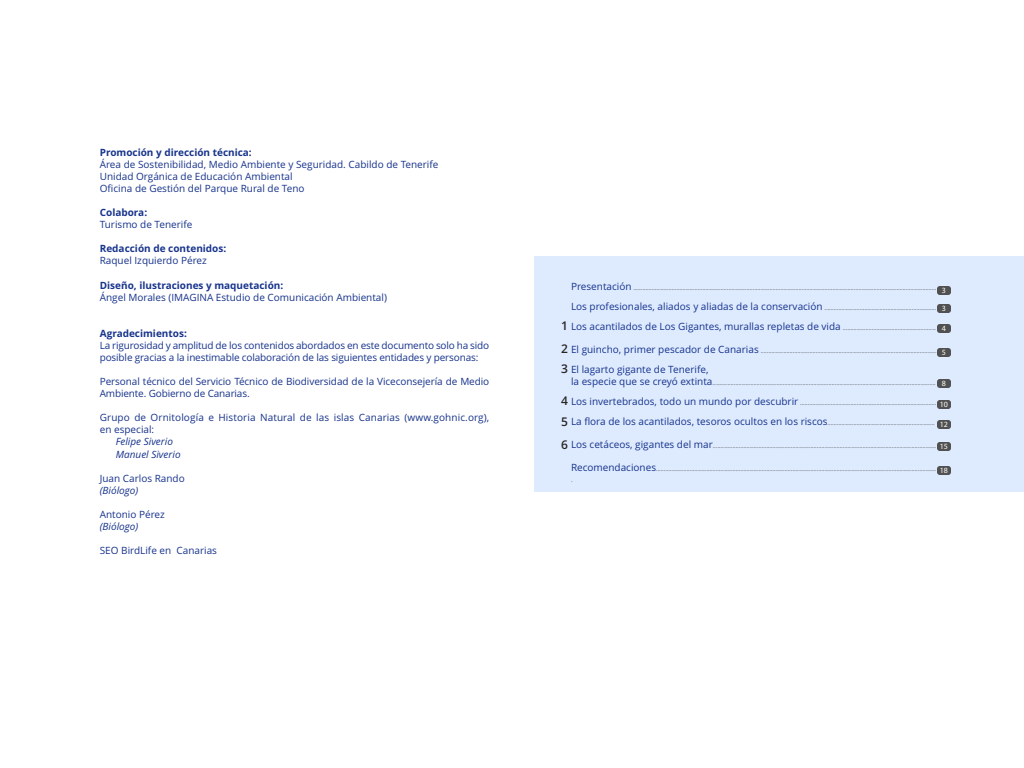
<style>
.page{position:relative;width:1024px;height:768px;background:#fff}
.page>*{position:absolute;margin:0;border:0;box-sizing:border-box;transform-origin:0 0}
.t1{font:600 12px/23px "Open Sans";color:#272526}
.t2{font:10px/12.1px "Open Sans";color:#17338c}
.t3{font:700 10px "Open Sans";color:#17338c}
.t4{font:italic 10px/12.1px "Open Sans";color:#17338c}
.t5{font:9px/10.6px "Myriad MM 215 wt 300 wd";color:#272526}
.t6{font:8px "Myriad";letter-spacing:-.02em;color:#fff}
.s1{font-family:"Open Sans";font-size:10px;color:#17338c}
</style>
<div class="page">
<div style="left:534px;top:256px;width:490px;height:236px;background:#deebff"></div>
<div style="left:937px;top:286px;width:14px;height:9px;background:#525152;border-radius:3px"></div>
<div style="left:937px;top:304px;width:14px;height:9px;background:#525152;border-radius:3px"></div>
<div style="left:937px;top:324px;width:14px;height:9px;background:#525152;border-radius:3px"></div>
<div style="left:937px;top:348px;width:14px;height:9px;background:#525152;border-radius:3px"></div>
<div style="left:937px;top:379px;width:14px;height:9px;background:#525152;border-radius:3px"></div>
<div style="left:937px;top:400px;width:14px;height:9px;background:#525152;border-radius:3px"></div>
<div style="left:937px;top:420px;width:14px;height:9px;background:#525152;border-radius:3px"></div>
<div style="left:937px;top:442px;width:14px;height:9px;background:#525152;border-radius:3px"></div>
<div style="left:937px;top:466px;width:14px;height:9px;background:#525152;border-radius:3px"></div>
<p class="t3" style="left:100px;top:147px;width:154px">Promoción y dirección técnica:</p>
<p class="t2" style="left:100px;top:158px;width:340px">Área de Sostenibilidad, Medio Ambiente y Seguridad. Cabildo de Tenerife<br>Unidad Orgánica de Educación Ambiental<br>Oficina de Gestión del Parque Rural de Teno</p>
<p class="t3" style="left:100px;top:207px;width:49px">Colabora:</p>
<p class="t2" style="left:100px;top:219px;width:94px">Turismo de Tenerife</p>
<p class="t3" style="left:100px;top:243px;width:128px">Redacción de contenidos:</p>
<p class="t2" style="left:100px;top:255px;width:108px">Raquel Izquierdo Pérez</p>
<p class="t3" style="left:100px;top:279px;width:185px">Diseño, ilustraciones y maquetación:</p>
<p class="t2" style="left:100px;top:291px;width:289px">Ángel Morales (IMAGINA Estudio de Comunicación Ambiental)</p>
<p class="t3" style="left:100px;top:328px;width:89px">Agradecimientos:</p>
<p class="t2" style="left:100px;top:339px;width:391px">La rigurosidad y amplitud de los contenidos abordados en este documento solo ha sido posible gracias a la inestimable colaboración de las siguientes entidades y personas:</p>
<p class="t2" style="left:100px;top:376px;width:391px">Personal técnico del Servicio Técnico de Biodiversidad de la Viceconsejería de Medio<br>Ambiente. Gobierno de Canarias.</p>
<p class="t2" style="left:100px;top:412px;width:391px">Grupo de Ornitología e Historia Natural de las islas Canarias (www.gohnic.org), en especial:</p>
<p class="t4" style="left:116px;top:436px;width:66px">Felipe Siverio<br>Manuel Siverio</p>
<p class="t2" style="left:100px;top:472px;width:87px">Juan Carlos Rando</p>
<p class="t4" style="left:100px;top:484px;width:40px">(Biólogo)</p>
<p class="t2" style="left:100px;top:508px;width:67px">Antonio Pérez</p>
<p class="t4" style="left:100px;top:520px;width:40px">(Biólogo)</p>
<p class="t2" style="left:100px;top:545px;width:119px">SEO BirdLife en Canarias</p>
<p class="t5" style="left:571px;top:282px;width:367px"><span class="s1">Presentación</span> ......................................................................................................................................................................................................</p>
<p class="t5" style="left:571px;top:302px;width:367px"><span class="s1">Los profesionales, aliados y aliadas de la conservación</span> .........................................................................</p>
<p class="t5" style="left:571px;top:322px;width:367px"><span class="s1">Los acantilados de Los Gigantes, murallas repletas de vida</span> .............................................................</p>
<p class="t5" style="left:571px;top:345px;width:367px"><span class="s1">El guincho, primer pescador de Canarias</span> ...................................................................................................................</p>
<p class="t2" style="left:571px;top:363px;width:139px">El lagarto gigante de Tenerife,</p>
<p class="t5" style="left:571px;top:378px;width:366px"><span class="s1">la especie que se creyó extinta</span>..................................................................................................................................................</p>
<p class="t5" style="left:571px;top:398px;width:367px"><span class="s1">Los invertebrados, todo un mundo por descubrir</span> .........................................................................................</p>
<p class="t5" style="left:571px;top:418px;width:365px"><span class="s1">La flora de los acantilados, tesoros ocultos en los riscos</span>......................................................................</p>
<p class="t5" style="left:571px;top:441px;width:367px"><span class="s1">Los cetáceos, gigantes del mar</span>..................................................................................................................................................</p>
<p class="t5" style="left:571px;top:463px;width:367px"><span class="s1">Recomendaciones</span>....................................................................................................................................................................................... .</p>
<p class="t6" style="left:942px;top:287px;width:6px">3</p>
<p class="t6" style="left:942px;top:305px;width:6px">3</p>
<p class="t6" style="left:942px;top:325px;width:6px">4</p>
<p class="t6" style="left:942px;top:349px;width:6px">5</p>
<p class="t6" style="left:942px;top:380px;width:6px">8</p>
<p class="t6" style="left:940px;top:401px;width:10px">10</p>
<p class="t6" style="left:940px;top:421px;width:10px">12</p>
<p class="t6" style="left:940px;top:443px;width:10px">15</p>
<p class="t6" style="left:940px;top:467px;width:10px">18</p>
<h1 class="t1" style="left:561px;top:315px;width:8px">1<br>2</h1>
<h1 class="t1" style="left:561px;top:358px;width:8px">3</h1>
<h1 class="t1" style="left:561px;top:391px;width:8px;line-height:21px">4<br>5</h1>
<h1 class="t1" style="left:561px;top:434px;width:8px">6</h1>
</div>
